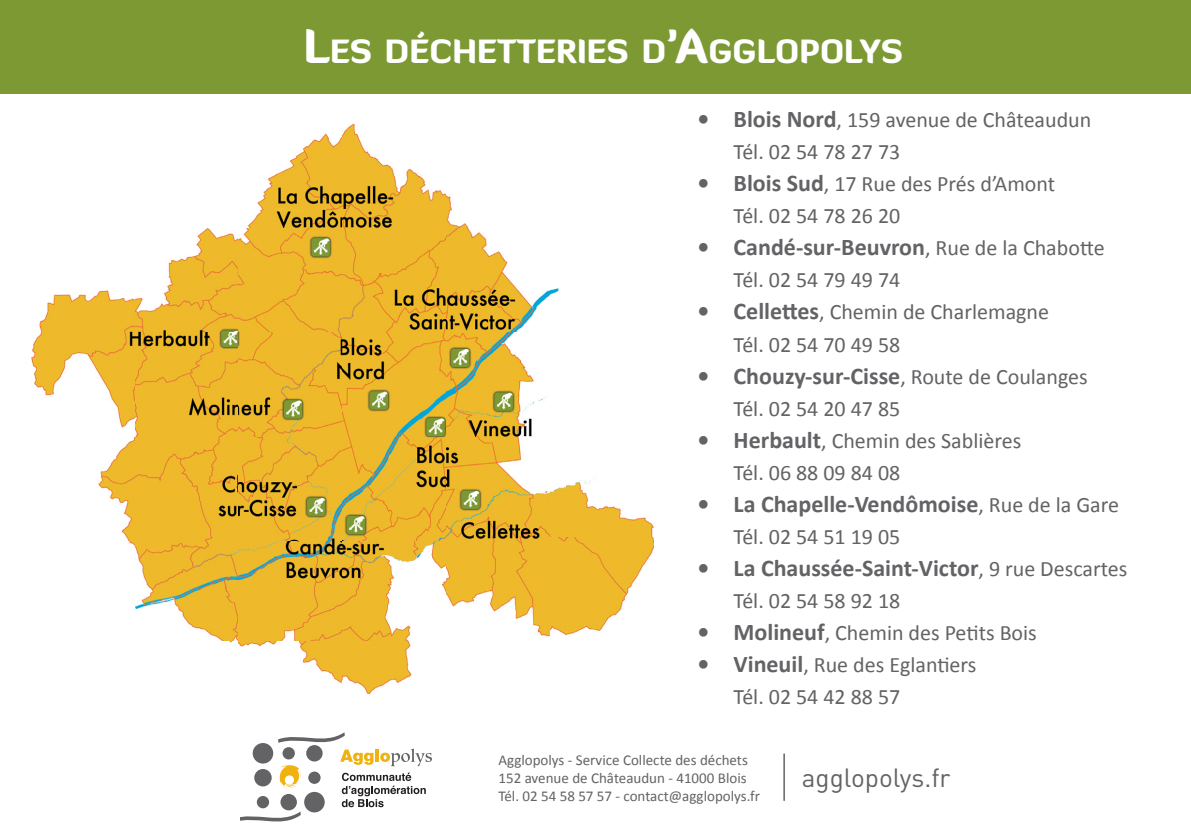
<style>
.page{position:relative;width:1191px;height:840px;background:#fff}
.page>*{position:absolute;margin:0;border:0;box-sizing:border-box;transform-origin:0 0}
.t1{font:900 32.2px "Diavlo";color:#fff}
.t2{font:26px "DIN Pro";color:#636366}
.t3{font:700 24px "Calibri";color:#636366}
.t4{font:22px/32px "Calibri";color:#636366}
.t5{font:15px "Calibri";color:#636366}
.s1{font-size:46px}
.s2{font-weight:700;font-size:24px}
.s3{font-weight:400;font-size:22px}
</style>
<div class="page">
<div style="left:0;top:0;width:1191px;height:94px;background:#7c9934"></div>
<img style="left:31px;top:124px;width:623px;height:417px">
<img style="left:129px;top:541px;width:421px;height:100px">
<img style="left:550px;top:536px;width:104px;height:100px">
<img style="left:229px;top:641px;width:183px;height:52px">
<svg style="left:240px;top:732px;width:192px;height:89px"></svg>
<hr style="left:783px;top:753px;width:2px;height:47px;background:#636366">
<p class="t1" style="left:303px;top:30px;width:601px"><span class="s1">L</span>ES DÉCHETTERIES D<span class="s1">’A</span>GGLOPOLYS</p>
<p class="t4" style="left:733px;top:104px;width:359px;text-indent:-36px"><span class="s2">• Blois Nord</span>, 159 avenue de Châteaudun<br>Tél. 02 54 78 27 73</p>
<p class="t4" style="left:733px;top:168px;width:323px;text-indent:-36px"><span class="s2">• Blois Sud</span>, 17 Rue des Prés d’Amont<br>Tél. 02 54 78 26 20</p>
<p class="t3" style="left:697px;top:232px;width:408px">• Candé-sur-Beuvron<span class="s3">, Rue de la Chabotte</span></p>
<p class="t4" style="left:733px;top:264px;width:168px">Tél. 02 54 79 49 74</p>
<p class="t4" style="left:733px;top:296px;width:317px;text-indent:-36px"><span class="s2">• Cellettes</span>, Chemin de Charlemagne<br>Tél. 02 54 70 49 58</p>
<p class="t3" style="left:697px;top:360px;width:392px">• Chouzy-sur-Cisse<span class="s3">, Route de Coulanges</span></p>
<p class="t4" style="left:733px;top:392px;width:168px">Tél. 02 54 20 47 85</p>
<p class="t4" style="left:733px;top:424px;width:289px;text-indent:-36px"><span class="s2">• Herbault</span>, Chemin des Sablières<br>Tél. 06 88 09 84 08</p>
<p class="t3" style="left:697px;top:488px;width:423px">• La Chapelle-Vendômoise<span class="s3">, Rue de la Gare</span></p>
<p class="t4" style="left:733px;top:520px;width:168px">Tél. 02 54 51 19 05</p>
<p class="t3" style="left:697px;top:552px;width:431px">• La Chaussée-Saint-Victor<span class="s3">, 9 rue Descartes</span></p>
<p class="t4" style="left:733px;top:584px;width:168px">Tél. 02 54 58 92 18</p>
<p class="t4" style="left:697px;top:616px;width:341px"><span class="s2">• Molineuf</span>, Chemin des Petits Bois</p>
<p class="t4" style="left:733px;top:648px;width:244px;text-indent:-36px"><span class="s2">• Vineuil</span>, Rue des Eglantiers<br>Tél. 02 54 42 88 57</p>
<p class="t5" style="left:498px;top:749px;width:251px">Agglopolys - Service Collecte des déchets</p>
<p class="t5" style="left:498px;top:767px;width:250px">152 avenue de Châteaudun - 41000 Blois</p>
<p class="t5" style="left:498px;top:785px;width:263px">Tél. 02 54 58 57 57 - contact@agglopolys.fr</p>
<p class="t2" style="left:802px;top:759px;width:150px">agglopolys.fr</p>
</div>
